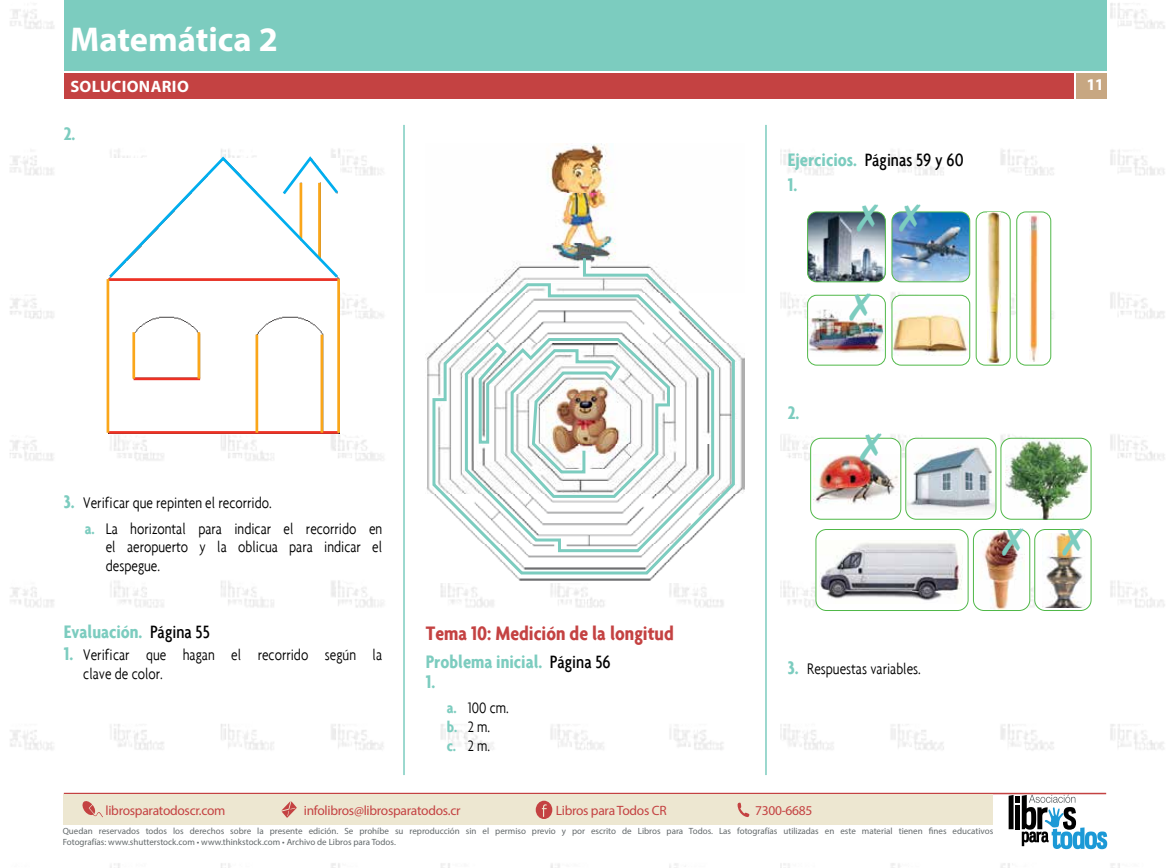
<style>
.page{position:relative;width:1170px;height:868px;background:#fff}
.page>*{position:absolute;margin:0;border:0;box-sizing:border-box;transform-origin:0 0}
.t1{font:700 34.5px "Myriad Pro";color:#fff}
.t2{font:700 condensed 21px "Agenda";color:#c44242}
.t3{font:700 condensed 19.5px/20.4px "Agenda";color:#7cccbf}
.t4{font:500 condensed 19.2px "Agenda";color:#000}
.t5{font:300 condensed 16.5px/18.8px "Agenda";color:#000}
.t6{font:700 16.5px "Myriad Pro";letter-spacing:.02em;color:#fff}
.t7{font:13.5px "Myriad Pro";letter-spacing:-.02em;color:#c44242}
.t8{font:9px/10.8px "Myriad Pro";color:#62686a}
.s1{font-weight:700;font-size:19.5px;color:#7cccbf}
.s2{font-weight:700;color:#7cccbf}
.s3{font-weight:500;font-size:19.2px;color:#000}
</style>
<div class="page">
<img style="left:9px;top:0;width:1156px;height:867px">
<div style="left:1076px;top:73px;width:30px;height:26px;background:#c7a782"></div>
<hr style="left:64px;top:792px;width:1042px;height:2px;background:#c44242">
<div style="left:65px;top:0;width:1041px;height:70px;background:#7cccbf"></div>
<div style="left:65px;top:73px;width:1008px;height:26px;background:#c44242"></div>
<hr style="left:765px;top:125px;width:1px;height:650px;background:#7cccbf">
<hr style="left:403px;top:125px;width:2px;height:650px;background:#7cccbf">
<img style="left:108px;top:281px;width:232px;height:152px">
<hr style="left:109px;top:278px;width:229px;height:3px;background:#ee3124">
<hr style="left:109px;top:431px;width:229px;height:3px;background:#ee3124">
<hr style="left:134px;top:377px;width:66px;height:3px;background:#ee3124">
<hr style="left:107px;top:279px;width:2px;height:153px;background:#faa61a">
<hr style="left:337px;top:279px;width:3px;height:153px;background:#faa61a">
<hr style="left:197px;top:332px;width:3px;height:46px;background:#faa61a">
<hr style="left:132px;top:332px;width:3px;height:46px;background:#faa61a">
<hr style="left:255px;top:334px;width:3px;height:98px;background:#faa61a">
<hr style="left:320px;top:334px;width:3px;height:98px;background:#faa61a">
<svg style="left:106px;top:154px;width:235px;height:126px"></svg>
<img style="left:426px;top:143px;width:318px;height:439px">
<svg style="left:431px;top:255px;width:305px;height:321px"></svg>
<img style="left:807px;top:212px;width:78px;height:70px">
<div style="left:807px;top:211px;width:78px;height:71px;border:1px solid #50b848;border-radius:9px"></div>
<div style="left:807px;top:295px;width:78px;height:70px;background:#fff;border-radius:9px"></div>
<img style="left:809px;top:309px;width:74px;height:44px">
<div style="left:807px;top:295px;width:78px;height:70px;border:1px solid #50b848;border-radius:9px"></div>
<img style="left:891px;top:212px;width:78px;height:70px">
<div style="left:891px;top:211px;width:78px;height:71px;border:1px solid #50b848;border-radius:9px"></div>
<div style="left:891px;top:295px;width:78px;height:70px;background:#fff;border-radius:9px"></div>
<img style="left:893px;top:314px;width:74px;height:42px">
<div style="left:891px;top:295px;width:78px;height:70px;border:1px solid #50b848;border-radius:9px"></div>
<div style="left:1016px;top:212px;width:34px;height:153px;background:#fff;border-radius:9px"></div>
<div style="left:1016px;top:211px;width:34px;height:154px;border:1px solid #50b848;border-radius:9px"></div>
<div style="left:976px;top:212px;width:34px;height:153px;background:#fff;border-radius:9px"></div>
<div style="left:975px;top:211px;width:35px;height:154px;border:1px solid #50b848;border-radius:9px"></div>
<img style="left:1029px;top:215px;width:9px;height:147px">
<img style="left:987px;top:212px;width:13px;height:150px">
<div style="left:810px;top:438px;width:90px;height:81px;background:#fff;border-radius:11px"></div>
<div style="left:810px;top:438px;width:91px;height:81px;border:1px solid #50b848;border-radius:11px"></div>
<div style="left:815px;top:529px;width:153px;height:81px;background:#fff;border-radius:11px"></div>
<div style="left:815px;top:529px;width:153px;height:81px;border:1px solid #50b848;border-radius:11px"></div>
<div style="left:905px;top:438px;width:91px;height:81px;border:1px solid #50b848;border-radius:11px"></div>
<div style="left:1000px;top:438px;width:90px;height:81px;background:#fff;border-radius:11px"></div>
<div style="left:1000px;top:438px;width:91px;height:81px;border:1px solid #50b848;border-radius:11px"></div>
<div style="left:1034px;top:529px;width:56px;height:81px;background:#fff;border-radius:11px"></div>
<div style="left:1034px;top:529px;width:57px;height:81px;border:1px solid #50b848;border-radius:11px"></div>
<div style="left:973px;top:529px;width:56px;height:81px;background:#fff;border-radius:11px"></div>
<div style="left:972px;top:529px;width:58px;height:81px;border:1px solid #50b848;border-radius:11px"></div>
<img style="left:1042px;top:534px;width:43px;height:73px">
<img style="left:975px;top:529px;width:48px;height:80px">
<img style="left:820px;top:542px;width:142px;height:59px">
<img style="left:1005px;top:438px;width:82px;height:81px">
<img style="left:907px;top:439px;width:87px;height:77px">
<img style="left:813px;top:454px;width:85px;height:51px">
<div style="left:63px;top:793px;width:930px;height:31px;background:#ede7d1"></div>
<svg style="left:82px;top:801px;width:21px;height:16px"></svg>
<svg style="left:281px;top:801px;width:16px;height:16px"></svg>
<svg style="left:737px;top:802px;width:12px;height:15px"></svg>
<svg style="left:535px;top:800px;width:17px;height:18px"></svg>
<svg style="left:1008px;top:794px;width:99px;height:55px"></svg>
<svg style="left:856px;top:204px;width:22px;height:28px"></svg>
<svg style="left:899px;top:204px;width:21px;height:28px"></svg>
<svg style="left:849px;top:293px;width:21px;height:27px"></svg>
<svg style="left:1001px;top:527px;width:22px;height:28px"></svg>
<svg style="left:1062px;top:527px;width:21px;height:28px"></svg>
<svg style="left:860px;top:432px;width:21px;height:28px"></svg>
<h1 class="t1" style="left:70px;top:16px;width:209px">Matemática 2</h1>
<h3 class="t6" style="left:70px;top:76px;width:120px">SOLUCIONARIO</h3>
<h3 class="t6" style="left:1086px;top:74px;width:19px">11</h3>
<h3 class="t3" style="left:64px;top:123px;width:13px">2.</h3>
<h3 class="t5" style="left:85px;top:490px;width:299px;line-height:25.2px;text-indent:-21px"><span class="s1">3.</span> Verificar que repinten el recorrido.<br><span class="s2">a.</span> La horizontal para indicar el recorrido en</h3>
<h3 class="t5" style="left:106px;top:537px;width:278px">el aeropuerto y la oblicua para indicar el despegue.</h3>
<h3 class="t3" style="left:64px;top:620px;width:147px">Evaluación. <span class="s3">Página 55</span></h3>
<h3 class="t5" style="left:83px;top:645px;width:300px;text-indent:-20px"><span class="s1">1.</span> Verificar que hagan el recorrido según la clave de color.</h3>
<h2 class="t2" style="left:426px;top:620px;width:249px">Tema 10: Medición de la longitud</h2>
<h3 class="t3" style="left:426px;top:650px;width:186px">Problema inicial. <span class="s3">Página 56<br></span>1.</h3>
<h3 class="t5" style="left:447px;top:698px;width:63px"><span class="s2">a.</span> 100 cm. <span class="s2">b.</span> 2 m.<br><span class="s2">c.</span> 2 m.</h3>
<h3 class="t4" style="left:787px;top:149px;width:177px"><span class="s1">Ejercicios.</span> Páginas 59 y 60</h3>
<h3 class="t3" style="left:787px;top:174px;width:11px">1.</h3>
<h3 class="t3" style="left:787px;top:402px;width:13px">2.</h3>
<h3 class="t5" style="left:787px;top:659px;width:135px"><span class="s1">3.</span> Respuestas variables.</h3>
<h3 class="t7" style="left:105px;top:802px;width:122px">librosparatodoscr.com</h3>
<h3 class="t7" style="left:304px;top:802px;width:158px">infolibros@librosparatodos.cr</h3>
<h3 class="t7" style="left:555px;top:802px;width:112px">Libros para Todos CR</h3>
<h3 class="t7" style="left:755px;top:802px;width:59px">7300-6685</h3>
<p class="t8" style="left:63px;top:825px;width:932px">Quedan reservados todos los derechos sobre la presente edición. Se prohíbe su reproducción sin el permiso previo y por escrito de Libros para Todos. Las fotografías utilizadas en este material tienen fines educativos<br>Fotografías: www.shutterstock.com • www.thinkstock.com • Archivo de Libros para Todos.</p>
</div>
